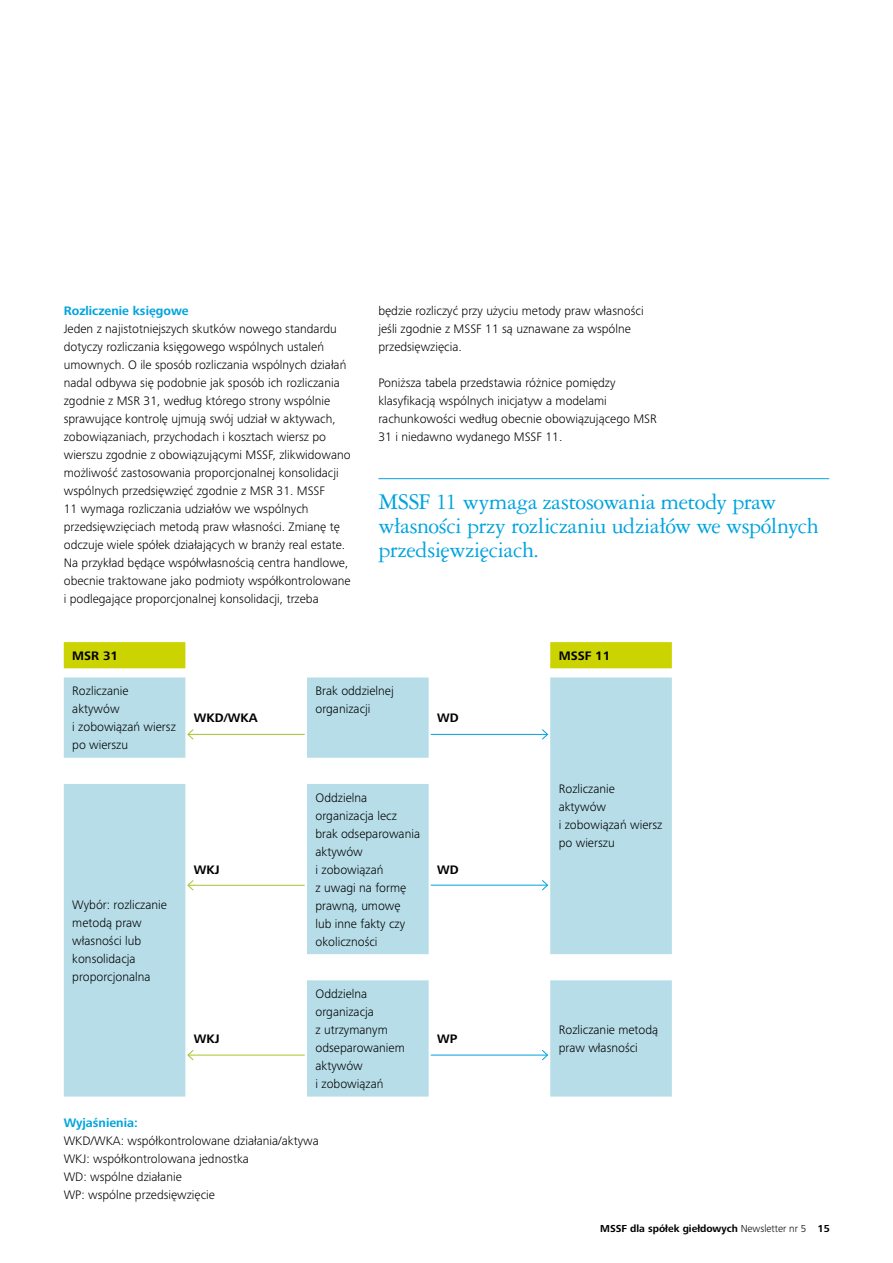
<style>
.page{position:relative;width:893px;height:1263px;background:#fff}
.page>*{position:absolute;margin:0;border:0;box-sizing:border-box;transform-origin:0 0}
.t1{font:24px/24px "Garamond 3 CE";letter-spacing:-.015em;color:#00a3de}
.t2{font:300 12.75px/18px "Frutiger Next Pro";color:#000}
.t3{font:700 12.75px "Frutiger Next Pro";color:#00a3de}
.t4{font:700 12.75px "Frutiger Next Pro";color:#000}
.t5{font:700 10.5px "Frutiger Next Pro";color:#000}
.s1{font-weight:300}
</style>
<div class="page">
<svg style="left:64px;top:642px;width:608px;height:26px"></svg>
<svg style="left:64px;top:677px;width:608px;height:419px;fill:#b6dde8"></svg>
<hr style="left:188px;top:885px;width:117px;height:1px;background:#a4c52d">
<svg style="left:187px;top:879px;width:7px;height:12px"></svg>
<hr style="left:188px;top:1055px;width:117px;height:1px;background:#a4c52d">
<svg style="left:187px;top:1049px;width:7px;height:12px"></svg>
<hr style="left:188px;top:734px;width:117px;height:1px;background:#a4c52d">
<svg style="left:187px;top:728px;width:7px;height:12px"></svg>
<hr style="left:431px;top:734px;width:116px;height:1px;background:#00a3de">
<svg style="left:541px;top:728px;width:8px;height:12px"></svg>
<hr style="left:431px;top:885px;width:116px;height:1px;background:#00a3de">
<svg style="left:541px;top:879px;width:8px;height:12px"></svg>
<hr style="left:431px;top:1055px;width:116px;height:1px;background:#00a3de">
<svg style="left:541px;top:1049px;width:8px;height:12px"></svg>
<hr style="left:378px;top:478px;width:451px;height:1px;background:#00a3de">
<p class="t3" style="left:64px;top:304px;width:126px">Rozliczenie księgowe</p>
<p class="t2" style="left:64px;top:320px;width:288px">Jeden z najistotniejszych skutków nowego standardu dotyczy rozliczania księgowego wspólnych ustaleń umownych. O ile sposób rozliczania wspólnych działań nadal odbywa się podobnie jak sposób ich rozliczania zgodnie z MSR 31, według którego strony wspólnie sprawujące kontrolę ujmują swój udział w aktywach, zobowiązaniach, przychodach i kosztach wiersz po wierszu zgodnie z obowiązującymi MSSF, zlikwidowano możliwość zastosowania proporcjonalnej konsolidacji wspólnych przedsięwzięć zgodnie z MSR 31. MSSF<br>11 wymaga rozliczania udziałów we wspólnych przedsięwzięciach metodą praw własności. Zmianę tę odczuje wiele spółek działających w branży real estate.<br>Na przykład będące współwłasnością centra handlowe, obecnie traktowane jako podmioty współkontrolowane i podlegające proporcjonalnej konsolidacji, trzeba</p>
<p class="t2" style="left:378px;top:302px;width:267px">będzie rozliczyć przy użyciu metody praw własności jeśli zgodnie z MSSF 11 są uznawane za wspólne przedsięwzięcia.</p>
<p class="t2" style="left:378px;top:374px;width:280px">Poniższa tabela przedstawia różnice pomiędzy klasyfikacją wspólnych inicjatyw a modelami rachunkowości według obecnie obowiązującego MSR 31 i niedawno wydanego MSSF 11.</p>
<h1 class="t1" style="left:378px;top:489px;width:442px">MSSF 11 wymaga zastosowania metody praw własności przy rozliczaniu udziałów we wspólnych przedsięwzięciach.</h1>
<p class="t4" style="left:72px;top:648px;width:47px">MSR 31</p>
<p class="t4" style="left:559px;top:648px;width:53px">MSSF 11</p>
<p class="t2" style="left:72px;top:682px;width:105px">Rozliczanie aktywów<br>i zobowiązań wiersz po wierszu</p>
<p class="t2" style="left:316px;top:682px;width:80px">Brak oddzielnej organizacji</p>
<p class="t4" style="left:194px;top:711px;width:65px">WKD/WKA</p>
<p class="t4" style="left:437px;top:711px;width:23px">WD</p>
<p class="t2" style="left:72px;top:896px;width:96px">Wybór: rozliczanie metodą praw własności lub konsolidacja proporcjonalna</p>
<p class="t4" style="left:194px;top:862px;width:27px">WKJ</p>
<p class="t4" style="left:194px;top:1031px;width:27px">WKJ</p>
<p class="t2" style="left:316px;top:788px;width:106px">Oddzielna organizacja lecz brak odseparowania aktywów<br>i zobowiązań<br>z uwagi na formę prawną, umowę<br>lub inne fakty czy okoliczności</p>
<p class="t2" style="left:316px;top:985px;width:91px">Oddzielna organizacja<br>z utrzymanym odseparowaniem aktywów<br>i zobowiązań</p>
<p class="t3" style="left:64px;top:1116px;width:75px">Wyjaśnienia:</p>
<p class="t2" style="left:64px;top:1132px;width:257px">WKD/WKA: współkontrolowane działania/aktywa WKJ: współkontrolowana jednostka<br>WD: wspólne działanie<br>WP: wspólne przedsięwzięcie</p>
<p class="t4" style="left:437px;top:862px;width:23px">WD</p>
<p class="t2" style="left:559px;top:780px;width:105px">Rozliczanie aktywów<br>i zobowiązań wiersz po wierszu</p>
<p class="t4" style="left:437px;top:1031px;width:22px">WP</p>
<p class="t2" style="left:559px;top:1021px;width:101px">Rozliczanie metodą praw własności</p>
<p class="t5" style="left:600px;top:1222px;width:231px">MSSF dla spółek giełdowych <span class="s1">Newsletter nr 5</span> 15</p>
</div>
